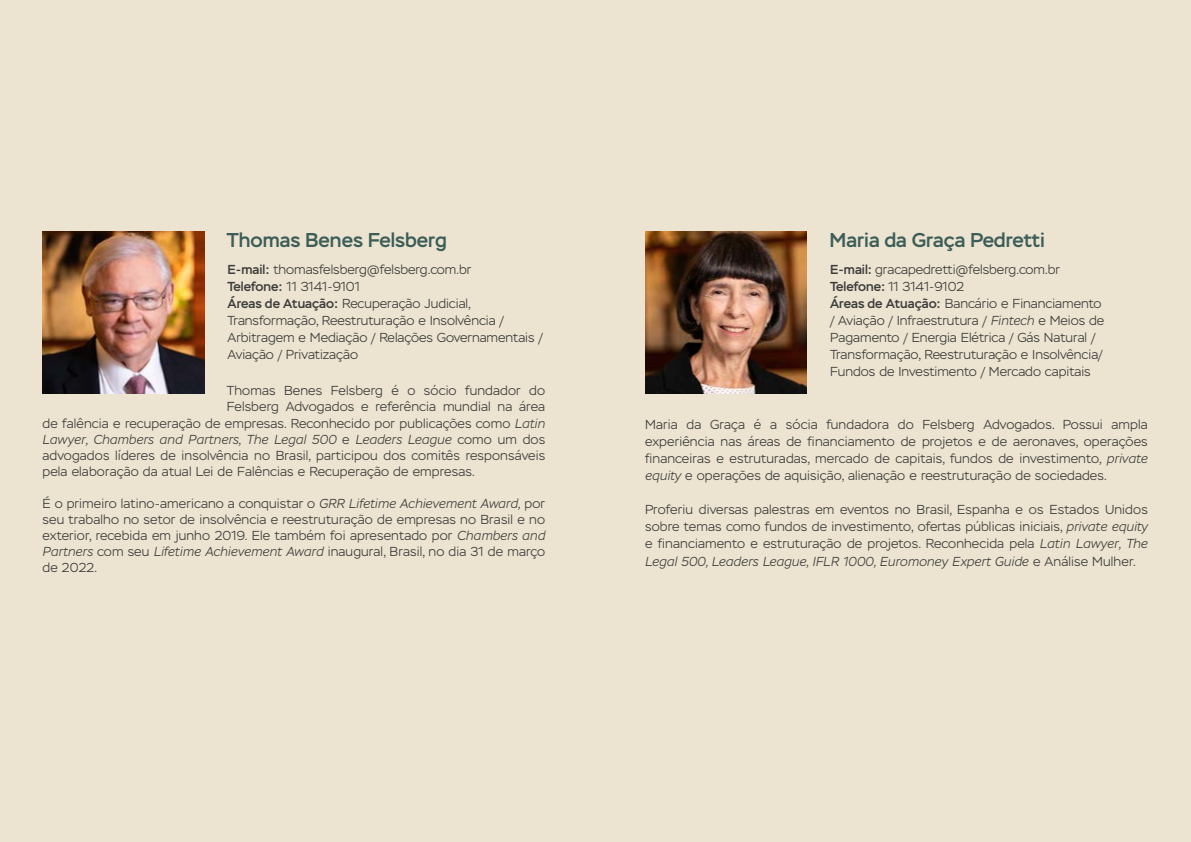
<style>
.page{position:relative;width:1191px;height:842px;background:#ece4d1}
.page>*{position:absolute;margin:0;border:0;box-sizing:border-box;transform-origin:0 0}
.t1{font:500 20px "Stem";color:#3c5d58}
.t2{font:300 13px/17px "Stem";color:#3c3c3b;text-align:justify}
.t3{font:italic 300 13px "Stem";letter-spacing:.01em;color:#3c3c3b}
.s1{font-weight:500}
.s2{font-style:italic}
.s3{font-style:normal}
</style>
<div class="page">
<img style="left:645px;top:232px;width:161px;height:161px">
<img style="left:43px;top:232px;width:161px;height:161px">
<h1 class="t1" style="left:227px;top:228px;width:221px">Thomas Benes Felsberg</h1>
<p class="t2" style="left:227px;top:261px;width:317px;text-align:left"><span class="s1">E-mail:</span> thomasfelsberg@felsberg.com.br<br><span class="s1">Telefone:</span> 11 3141-9101<br><span class="s1">Áreas de Atuação:</span> Recuperação Judicial, Transformação, Reestruturação e Insolvência / Arbitragem e Mediação / Relações Governamentais / Aviação / Privatização</p>
<p class="t2" style="left:227px;top:383px;width:320px">Thomas Benes Felsberg é o sócio fundador do</p>
<p class="t2" style="left:227px;top:399px;width:320px">Felsberg Advogados e referência mundial na área</p>
<p class="t2" style="left:43px;top:415px;width:504px">de falência e recuperação de empresas. Reconhecido por publicações como <span class="s2">Latin</span></p>
<p class="t3" style="left:43px;top:432px;width:504px">Lawyer, Chambers and Partners, The Legal 500 <span class="s3">e</span> Leaders League <span class="s3">como um dos</span></p>
<p class="t2" style="left:43px;top:447px;width:504px">advogados líderes de insolvência no Brasil, participou dos comitês responsáveis</p>
<p class="t2" style="left:43px;top:463px;width:434px">pela elaboração da atual Lei de Falências e Recuperação de empresas.</p>
<p class="t2" style="left:43px;top:495px;width:504px;line-height:16px">É o primeiro latino-americano a conquistar o <span class="s2">GRR Lifetime Achievement Award,</span> por seu trabalho no setor de insolvência e reestruturação de empresas no Brasil e no exterior, recebida em junho 2019. Ele também foi apresentado por <span class="s2">Chambers and Partners</span> com seu <span class="s2">Lifetime Achievement Award</span> inaugural, Brasil, no dia 31 de março de 2022.</p>
<h1 class="t1" style="left:829px;top:228px;width:217px">Maria da Graça Pedretti</h1>
<p class="t2" style="left:830px;top:261px;width:276px;text-align:left"><span class="s1">E-mail:</span> gracapedretti@felsberg.com.br <span class="s1">Telefone:</span> 11 3141-9102<br><span class="s1">Áreas de Atuação:</span> Bancário e Financiamento / Aviação / Infraestrutura / <span class="s2">Fintech</span> e Meios de Pagamento / Energia Elétrica / Gás Natural / Transformação, Reestruturação e Insolvência/ Fundos de Investimento / Mercado capitais</p>
<p class="t2" style="left:645px;top:417px;width:504px">Maria da Graça é a sócia fundadora do Felsberg Advogados. Possui ampla experiência nas áreas de financiamento de projetos e de aeronaves, operações financeiras e estruturadas, mercado de capitais, fundos de investimento, <span class="s2">private equity</span> e operações de aquisição, alienação e reestruturação de sociedades.</p>
<p class="t2" style="left:645px;top:502px;width:504px">Proferiu diversas palestras em eventos no Brasil, Espanha e os Estados Unidos sobre temas como fundos de investimento, ofertas públicas iniciais, <span class="s2">private equity </span>e financiamento e estruturação de projetos. Reconhecida pela <span class="s2">Latin Lawyer, The Legal 500, Leaders League, IFLR 1000, Euromoney Expert Guide</span> e Análise Mulher.</p>
</div>
